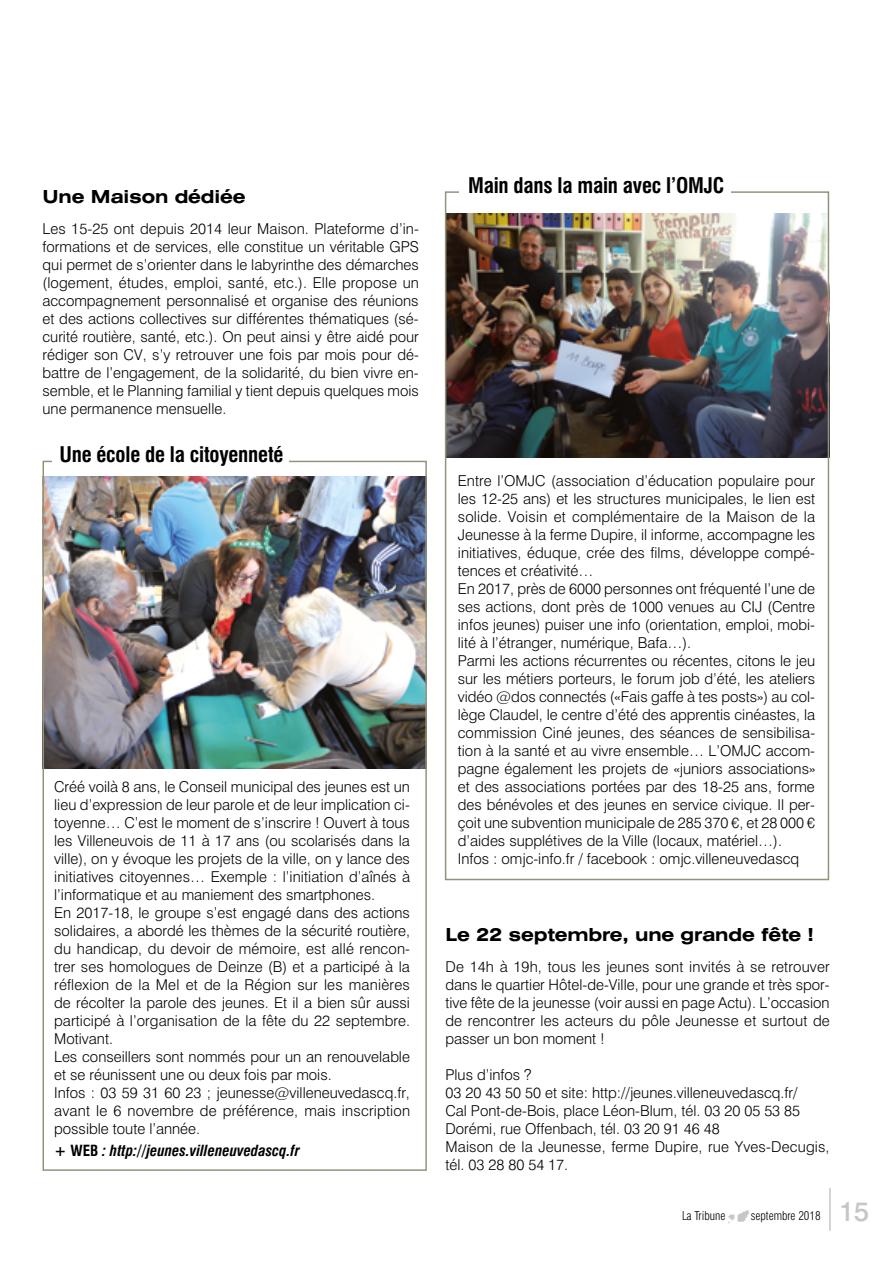
<style>
.page{position:relative;width:893px;height:1263px;background:#fff}
.page>*{position:absolute;margin:0;border:0;box-sizing:border-box;transform-origin:0 0}
.t1{font:500 27px "Swiss 721 BT";color:#c6c6c6}
.t2{font:700 condensed 21px "Swiss 721 BT";letter-spacing:-.01em;color:#000}
.t3{font:700 expanded 18px "Swiss 721 BT";letter-spacing:-.01em;color:#000}
.t4{font:300 15px/18px "Swiss 721 BT";color:#000}
.t5{font:italic 700 condensed 15px "Swiss 721 BT";color:#000}
.t6{font:300 condensed 12px "Swiss 721 BT";color:#000}
.s1{font-style:normal}
</style>
<div class="page">
<img style="left:728px;top:1210px;width:21px;height:14px">
<hr style="left:829px;top:1188px;width:2px;height:42px;background:#c6c6c6">
<img style="left:448px;top:213px;width:378px;height:244px">
<div style="left:445px;top:191px;width:384px;height:689px;border:2px solid #91947b"></div>
<div style="left:460px;top:170px;width:271px;height:43px;background:#fff"></div>
<img style="left:46px;top:476px;width:378px;height:293px">
<div style="left:43px;top:461px;width:384px;height:710px;border:2px solid #91947b"></div>
<div style="left:53px;top:438px;width:236px;height:31px;background:#fff"></div>
<p class="t3" style="left:43px;top:186px;width:205px">Une Maison dédiée</p>
<p class="t4" style="left:43px;top:220px;width:378px;text-align:justify">Les 15-25 ont depuis 2014 leur Maison. Plateforme d’in&shy;formations et de services, elle constitue un véritable GPS qui permet de s’orienter dans le labyrinthe des démarches (logement, études, emploi, santé, etc.). Elle propose un accompagnement personnalisé et organise des réunions et des actions collectives sur différentes thématiques (sé&shy;curité routière, santé, etc.). On peut ainsi y être aidé pour rédiger son CV, s’y retrouver une fois par mois pour dé&shy;battre de l’engagement, de la solidarité, du bien vivre en&shy;semble, et le Planning familial y tient depuis quelques mois une permanence mensuelle.</p>
<h2 class="t2" style="left:59px;top:442px;width:226px">Une école de la citoyenneté</h2>
<p class="t4" style="left:54px;top:778px;width:357px">Créé voilà 8 ans, le Conseil municipal des jeunes est un lieu d’expression de leur parole et de leur implication ci&shy;toyenne… C’est le moment de s’inscrire ! Ouvert à tous les Villeneuvois de 11 à 17 ans (ou scolarisés dans la ville), on y évoque les projets de la ville, on y lance des initiatives citoyennes… Exemple : l’initiation d’aînés à l’informatique et au maniement des smartphones.<br>En 2017-18, le groupe s’est engagé dans des actions solidaires, a abordé les thèmes de la sécurité routière, du handicap, du devoir de mémoire, est allé rencon&shy;trer ses homologues de Deinze (B) et a participé à la réflexion de la Mel et de la Région sur les manières de récolter la parole des jeunes. Et il a bien sûr aussi participé à l’organisation de la fête du 22 septembre.<br>Motivant.<br>Les conseillers sont nommés pour un an renouvelable et se réunissent une ou deux fois par mois.<br>Infos : 03 59 31 60 23 ; jeunesse@villeneuvedascq.fr, avant le 6 novembre de préférence, mais inscription possible toute l’année.</p>
<p class="t5" style="left:54px;top:1142px;width:247px"><span class="s1">+ web</span> : http://jeunes.villeneuvedascq.fr</p>
<h2 class="t2" style="left:468px;top:173px;width:256px">Main dans la main avec l’OMJC</h2>
<p class="t4" style="left:458px;top:472px;width:359px">Entre l’OMJC (association d’éducation populaire pour les 12-25 ans) et les structures municipales, le lien est solide. Voisin et complémentaire de la Maison de la Jeunesse à la ferme Dupire, il informe, accompagne les initiatives, éduque, crée des films, développe compé&shy;tences et créativité…<br>En 2017, près de 6000 personnes ont fréquenté l’une de ses actions, dont près de 1000 venues au CIJ (Centre infos jeunes) puiser une info (orientation, emploi, mobi&shy;lité à l’étranger, numérique, Bafa…).<br>Parmi les actions récurrentes ou récentes, citons le jeu sur les métiers porteurs, le forum job d’été, les ateliers vidéo @dos connectés («Fais gaffe à tes posts») au col&shy;lège Claudel, le centre d’été des apprentis cinéastes, la commission Ciné jeunes, des séances de sensibilisa&shy;tion à la santé et au vivre ensemble… L’OMJC accom&shy;pagne également les projets de «juniors associations» et des associations portées par des 18-25 ans, forme des bénévoles et des jeunes en service civique. Il per&shy;çoit une subvention municipale de 285 370 €, et 28 000 € d’aides supplétives de la Ville (locaux, matériel…).<br>Infos : omjc-info.fr / facebook : omjc.villeneuvedascq</p>
<p class="t3" style="left:445px;top:924px;width:370px">Le 22 septembre, une grande fête !</p>
<p class="t4" style="left:445px;top:958px;width:386px;text-align:justify">De 14h à 19h, tous les jeunes sont invités à se retrouver dans le quartier Hôtel-de-Ville, pour une grande et très spor&shy;tive fête de la jeunesse (voir aussi en page Actu). L’occasion de rencontrer les acteurs du pôle Jeunesse et surtout de passer un bon moment !</p>
<p class="t4" style="left:445px;top:1066px;width:386px">Plus d’infos ?<br>03 20 43 50 50 et site: http://jeunes.villeneuvedascq.fr/<br>Cal Pont-de-Bois, place Léon-Blum, tél. 03 20 05 53 85<br>Dorémi, rue Offenbach, tél. 03 20 91 46 48<br>Maison de la Jeunesse, ferme Dupire, rue Yves-Decugis, tél. 03 28 80 54 17.</p>
<p class="t6" style="left:682px;top:1208px;width:45px">La Tribune</p>
<p class="t6" style="left:751px;top:1208px;width:71px">septembre 2018</p>
<h1 class="t1" style="left:839px;top:1195px;width:32px">15</h1>
</div>
